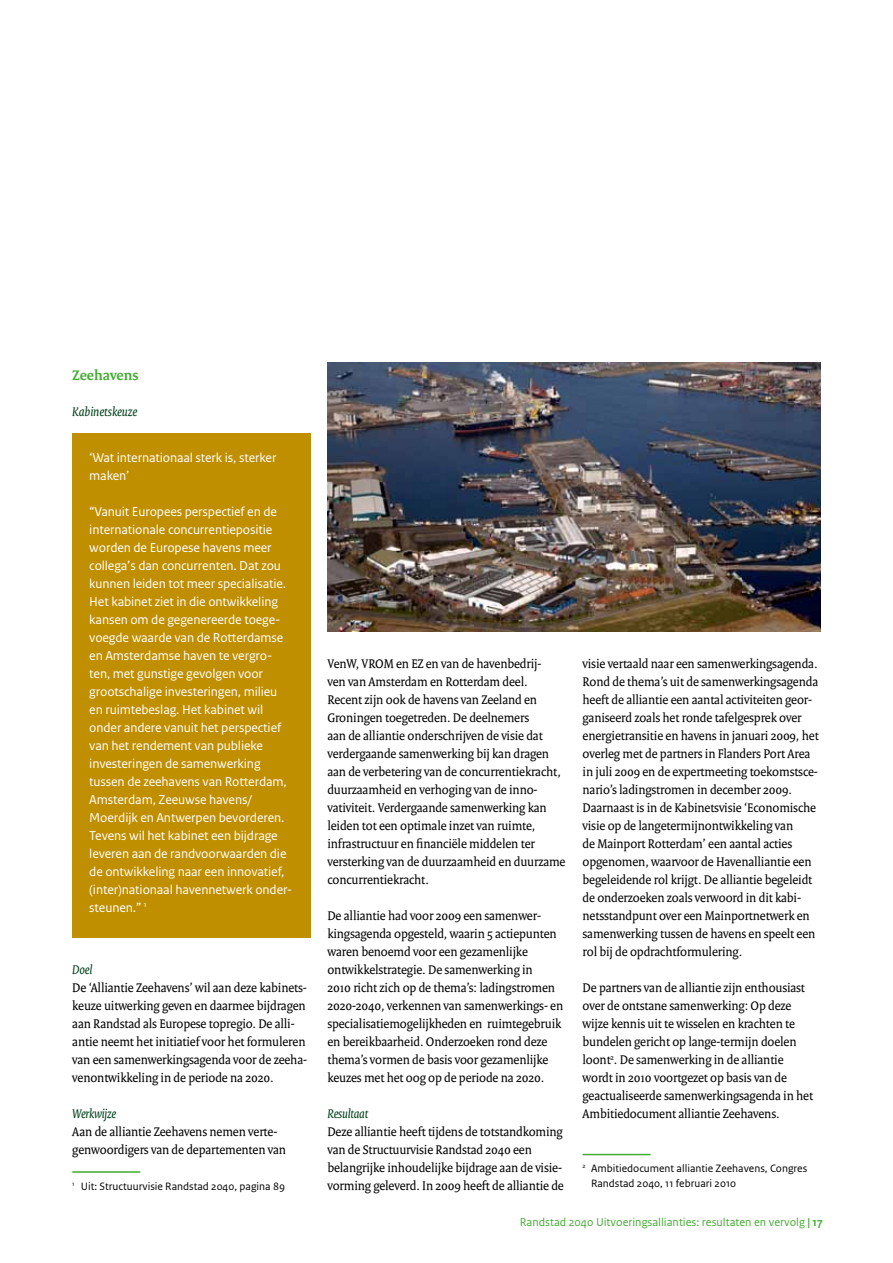
<style>
.page{position:relative;width:893px;height:1263px;background:#fff}
.page>*{position:absolute;margin:0;border:0;box-sizing:border-box;transform-origin:0 0}
.t1{font:700 15px "Rijksoverheid Serif";color:#43ac32}
.t2{font:13.5px/18px "Rijksoverheid Serif";letter-spacing:-.01em;color:#000}
.t3{font:13.5px/18px "Rijksoverheid Sans Text";letter-spacing:-.01em;color:#fff}
.t4{font:italic 13.5px "Rijksoverheid Serif";letter-spacing:-.01em;color:#00401b}
.t5{font:12px "Rijksoverheid Sans Text";color:#43ac32}
.t6{font:11.25px/15px "Rijksoverheid Sans Text";color:#000}
.s1{font-weight:700}
</style>
<div class="page">
<div style="left:72px;top:434px;width:238px;height:504px;background:#c08f00"></div>
<img style="left:327px;top:363px;width:494px;height:268px">
<hr style="left:72px;top:1171px;width:68px;height:2px;background:#43ac32">
<hr style="left:583px;top:1154px;width:68px;height:1px;background:#43ac32">
<p class="t1" style="left:72px;top:366px;width:68px">Zeehavens</p>
<p class="t4" style="left:72px;top:403px;width:66px">Kabinetskeuze</p>
<p class="t3" style="left:89px;top:449px;width:189px">‘Wat internationaal sterk is, sterker maken’</p>
<p class="t3" style="left:89px;top:503px;width:204px">“Vanuit Europees perspectief en de internationale concurrentiepositie worden de Europese havens meer collega’s dan concurrenten. Dat zou kunnen leiden tot meer specialisatie.<br>Het kabinet ziet in die ontwikkeling kansen om de gegenereerde toege&shy;voegde waarde van de Rotterdamse en Amsterdamse haven te vergro&shy;ten, met gunstige gevolgen voor grootschalige investeringen, milieu en ruimtebeslag. Het kabinet wil onder andere vanuit het perspectief van het rendement van publieke investeringen de samenwerking tussen de zeehavens van Rotterdam, Amsterdam, Zeeuwse havens/ Moerdijk en Antwerpen bevorderen.<br>Tevens wil het kabinet een bijdrage leveren aan de randvoorwaarden die de ontwikkeling naar een innovatief, (inter)nationaal havennetwerk onder&shy;steunen.” <sup>1</sup></p>
<p class="t4" style="left:72px;top:961px;width:22px">Doel</p>
<p class="t2" style="left:72px;top:978px;width:236px">De ‘Alliantie Zeehavens’ wil aan deze kabinets&shy;keuze uitwerking geven en daarmee bijdragen aan Randstad als Europese topregio. De alli&shy;antie neemt het initiatief voor het formuleren van een samenwerkingsagenda voor de zeeha&shy;venontwikkeling in de periode na 2020.</p>
<p class="t4" style="left:72px;top:1105px;width:45px">Werkwijze</p>
<p class="t2" style="left:72px;top:1122px;width:215px">Aan de alliantie Zeehavens nemen verte&shy;genwoordigers van de departementen van</p>
<p class="t6" style="left:72px;top:1179px;width:214px"><sup>1</sup> Uit: Structuurvisie Randstad 2040, pagina 89</p>
<p class="t2" style="left:327px;top:654px;width:240px">VenW, VROM en EZ en van de havenbedrij-<br>ven van Amsterdam en Rotterdam deel.<br>Recent zijn ook de havens van Zeeland en Groningen toegetreden. De deelnemers<br>aan de alliantie onderschrijven de visie dat verdergaande samenwerking bij kan dragen aan de verbetering van de concurrentiekracht, duurzaamheid en verhoging van de inno&shy;vativiteit. Verdergaande samenwerking kan leiden tot een optimale inzet van ruimte, infrastructuur en financiële middelen ter versterking van de duurzaamheid en duurzame concurrentiekracht.</p>
<p class="t2" style="left:327px;top:906px;width:237px">De alliantie had voor 2009 een samenwer&shy;kingsagenda opgesteld, waarin 5 actiepunten waren benoemd voor een gezamenlijke ontwikkelstrategie. De samenwerking in<br>2010 richt zich op de thema’s: ladingstromen 2020-2040, verkennen van samenwerkings- en specialisatiemogelijkheden en ruimtegebruik en bereikbaarheid. Onderzoeken rond deze thema’s vormen de basis voor gezamenlijke keuzes met het oog op de periode na 2020.</p>
<p class="t4" style="left:327px;top:1105px;width:42px">Resultaat</p>
<p class="t2" style="left:327px;top:1122px;width:238px">Deze alliantie heeft tijdens de totstandkoming van de Structuurvisie Randstad 2040 een belangrijke inhoudelijke bijdrage aan de visie&shy;vorming geleverd. In 2009 heeft de alliantie de</p>
<p class="t2" style="left:583px;top:654px;width:238px">visie vertaald naar een samenwerkingsagenda.<br>Rond de thema’s uit de samenwerkingsagenda heeft de alliantie een aantal activiteiten geor&shy;ganiseerd zoals het ronde tafelgesprek over energietransitie en havens in januari 2009, het overleg met de partners in Flanders Port Area in juli 2009 en de expertmeeting toekomstsce&shy;nario’s ladingstromen in december 2009.<br>Daarnaast is in de Kabinetsvisie ‘Economische visie op de langetermijnontwikkeling van<br>de Mainport Rotterdam’ een aantal acties opgenomen, waarvoor de Havenalliantie een begeleidende rol krijgt. De alliantie begeleidt de onderzoeken zoals verwoord in dit kabi&shy;netsstandpunt over een Mainportnetwerk en samenwerking tussen de havens en speelt een rol bij de opdrachtformulering.</p>
<p class="t2" style="left:583px;top:978px;width:232px">De partners van de alliantie zijn enthousiast over de ontstane samenwerking: Op deze wijze kennis uit te wisselen en krachten te bundelen gericht op lange-termijn doelen loont<sup>2</sup>. De samenwerking in de alliantie wordt in 2010 voortgezet op basis van de geactualiseerde samenwerkingsagenda in het Ambitiedocument alliantie Zeehavens.</p>
<p class="t6" style="left:591px;top:1161px;width:218px;text-indent:-9px"><sup>2</sup> Ambitiedocument alliantie Zeehavens, Congres<br>Randstad 2040, 11 februari 2010</p>
<p class="t5" style="left:520px;top:1215px;width:304px">Randstad 2040 Uitvoeringsallianties: resultaten en vervolg <span class="s1">| 17</span></p>
</div>
